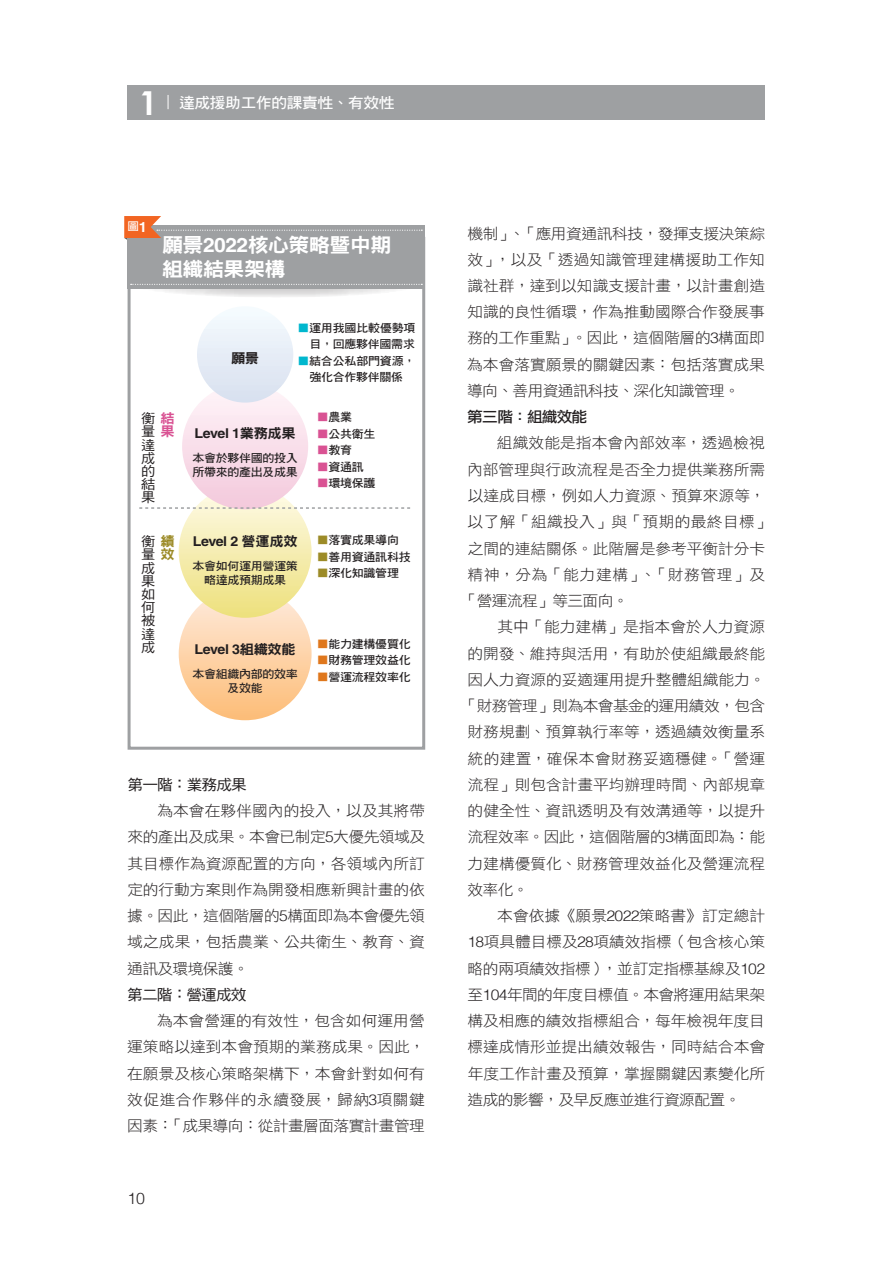
<style>
.page{position:relative;width:893px;height:1263px;background:#fff}
.page>*{position:absolute;margin:0;border:0;box-sizing:border-box;transform-origin:0 0}
.t1{font:19.95px/24px "DF Hei Std W9";letter-spacing:-.025em;color:#fff;scale:1.05 1}
.t2{font:300 15.9px "Helvetica";color:#231f20}
.t3{font:15px/26.2px "DF Hei Std W3";letter-spacing:-.005em;color:#231f20;text-align:justify;scale:1.05 1}
.t4{font:15px "DF Hei Std W3";letter-spacing:-.04em;color:#231f20;scale:1.05 1}
.t5{font:15px "DF Hei Std W3";letter-spacing:.02em;color:#231f20;scale:1.05 1}
.t6{font:15px "DF Hei Std W3";letter-spacing:-.025em;color:#231f20;scale:1.05 1}
.t7{font:15px "DF Hei Std W3";letter-spacing:-.035em;color:#231f20;scale:1.05 1}
.t8{font:15px "DF Hei Std W3";letter-spacing:.04em;color:#231f20;scale:1.05 1}
.t9{font:15px "DF Hei Std W5";letter-spacing:-.06em;color:#231f20;scale:1.05 1}
.t10{font:15px "DF Hei Std W7";letter-spacing:-.025em;color:#fff;scale:1.05 1}
.t11{font:15px "DF Li Hei Std W5";letter-spacing:-.06em;color:#231f20;scale:1.05 1}
.t12{font:700 13.5px "Helvetica LT Std";letter-spacing:-.035em;color:#231f20;scale:1.05 1}
.t13{font:13.5px/13.2px "DF Hei Std W5";color:#231f20;scale:1.05 1}
.t14{font:13.5px "DF Hei Std W9";color:#231f20;scale:1.05 1}
.t15{font:11.4px/13.5px "DF Hei Std W7";letter-spacing:-.025em;color:#231f20;text-align:center;scale:1.05 1}
.t16{font:10.95px "DF Hei Std W7";color:#fff;scale:1.05 1}
.s1{font-family:"Century Gothic";font-weight:700;font-size:33px}
.s2{font-family:"Helvetica LT Std";font-weight:700;font-size:13.95px}
.s3{font-family:"Helvetica LT Std";font-weight:700}
.s4{color:#00b7ce}
.s5{font-family:"DF Hei Std W9";color:#d95293}
.s6{font-family:"DF Hei Std W9";color:#9c8b27}
.s7{font-family:"DF Hei Std W9";font-weight:400}
.s8{color:#d95293}
.s9{color:#9c8b27}
.s10{color:#df771c}
.s11{font-family:"Helvetica";font-weight:300}
</style>
<div class="page">
<div style="left:128px;top:85px;width:637px;height:34px;background:#9ea0a2"></div>
<svg style="left:168px;top:95px;width:1px;height:14px"></svg>
<div style="left:128px;top:237px;width:297px;height:513px;border:3px solid #9ea0a2"></div>
<svg style="left:179px;top:587px;width:133px;height:133px;background:#fdd1a5"></svg>
<svg style="left:179px;top:485px;width:133px;height:133px;background:#f5ecae"></svg>
<div style="left:182px;top:383px;width:126px;height:126px;background:linear-gradient(to bottom,#fff7fa,#f3c9db);border-radius:63px"></div>
<svg style="left:132px;top:272px;width:289px;height:26px"></svg>
<div style="left:128px;top:225px;width:297px;height:64px;background:#9ea0a2"></div>
<svg style="left:131px;top:284px;width:291px;height:1px"></svg>
<svg style="left:124px;top:216px;width:298px;height:24px"></svg>
<svg style="left:139px;top:507px;width:271px;height:2px"></svg>
<div style="left:197px;top:306px;width:96px;height:97px;background:linear-gradient(to right,#e7eef7,#e7eef7);border-radius:48px"></div>
<p class="t10" style="left:139px;top:94px;width:245px"><span class="s1">1</span> 達成援助工作的課責性、有效性</p>
<p class="t16" style="left:127px;top:221px;width:20px">圖<span class="s2">1</span></p>
<h1 class="t1" style="left:162px;top:233px;width:220px">願景<span class="s3">2022</span>核心策略暨中期組織結果架構</h1>
<p class="t14" style="left:231px;top:350px;width:28px">願景</p>
<p class="t15" style="left:297px;top:319px;width:114px;line-height:16.5px;text-align:right"><span class="s4">■</span>運用我國比較優勢項目，回應夥伴國需求</p>
<p class="t15" style="left:297px;top:352px;width:114px;line-height:16.5px"><span class="s4">■</span>結合公私部門資源，強化合作夥伴關係</p>
<p class="t13" style="left:141px;top:411px;width:33px">衡<span class="s5">結</span>量<span class="s5">果</span>達<br>成<br>的<br>結<br>果</p>
<p class="t13" style="left:141px;top:534px;width:33px">衡<span class="s6">績</span>量<span class="s6">效</span>成<br>果<br>如<br>何<br>被<br>達<br>成</p>
<p class="t12" style="left:194px;top:425px;width:98px">Level 1<span class="s7">業務成果</span></p>
<p class="t15" style="left:192px;top:451px;width:102px;text-align:left">本會於夥伴國的投入所帶來的產出及成果</p>
<p class="t12" style="left:193px;top:533px;width:101px">Level 2 <span class="s7">營運成效</span></p>
<p class="t15" style="left:192px;top:559px;width:102px">本會如何運用營運策略達成預期成果</p>
<p class="t12" style="left:194px;top:641px;width:98px">Level 3<span class="s7">組織效能</span></p>
<p class="t15" style="left:192px;top:667px;width:102px">本會組織內部的效率及效能</p>
<p class="t15" style="left:317px;top:410px;width:35px"><span class="s8">■</span>農業</p>
<p class="t15" style="left:317px;top:427px;width:58px"><span class="s8">■</span>公共衛生</p>
<p class="t15" style="left:317px;top:443px;width:35px"><span class="s8">■</span>教育</p>
<p class="t15" style="left:317px;top:460px;width:46px"><span class="s8">■</span>資通訊</p>
<p class="t15" style="left:317px;top:476px;width:58px"><span class="s8">■</span>環境保護</p>
<p class="t15" style="left:317px;top:533px;width:80px"><span class="s9">■</span>落實成果導向</p>
<p class="t15" style="left:317px;top:550px;width:91px"><span class="s9">■</span>善用資通訊科技</p>
<p class="t15" style="left:317px;top:566px;width:80px"><span class="s9">■</span>深化知識管理</p>
<p class="t15" style="left:317px;top:637px;width:91px"><span class="s10">■</span>能力建構優質化</p>
<p class="t15" style="left:317px;top:653px;width:91px"><span class="s10">■</span>財務管理效益化</p>
<p class="t15" style="left:317px;top:670px;width:91px"><span class="s10">■</span>營運流程效率化</p>
<p class="t9" style="left:128px;top:776px;width:115px">第一階：業務成果</p>
<p class="t3" style="left:127px;top:797px;width:285px;text-indent:30px">為本會在夥伴國內的投入，以及其將帶來的產出及成果。本會已制定<span class="s11">5</span>大優先領域及其目標作為資源配置的方向，各領域內所訂定的行動方案則作為開發相應新興計畫的依據。因此，這個階層的<span class="s11">5</span>構面即為本會優先領域之成果，包括農業、公共衛生、教育、資通訊及環境保護。</p>
<p class="t9" style="left:127px;top:986px;width:115px">第二階：營運成效</p>
<p class="t3" style="left:127px;top:1007px;width:285px;text-indent:30px">為本會營運的有效性，包含如何運用營運策略以達到本會預期的業務成果。因此，在願景及核心策略架構下，本會針對如何有效促進合作夥伴的永續發展，歸納<span class="s11">3</span>項關鍵因素：「成果導向：從計畫層面落實計畫管理</p>
<p class="t2" style="left:128px;top:1185px;width:19px">10</p>
<p class="t3" style="left:467px;top:220px;width:285px">機制」、「應用資通訊科技，發揮支援決策綜效」，以及「透過知識管理建構援助工作知識社群，達到以知識支援計畫，以計畫創造知識的良性循環，作為推動國際合作發展事務的工作重點」。因此，這個階層的<span class="s11">3</span>構面即為本會落實願景的關鍵因素：包括落實成果導向、善用資通訊科技、深化知識管理。</p>
<p class="t11" style="left:467px;top:409px;width:116px">第三階：組織效能</p>
<p class="t3" style="left:497px;top:430px;width:257px">組織效能是指本會內部效率，透過檢視</p>
<p class="t3" style="left:467px;top:456px;width:285px">內部管理與行政流程是否全力提供業務所需</p>
<p class="t3" style="left:468px;top:482px;width:285px">以達成目標，例如人力資源、預算來源等，</p>
<p class="t5" style="left:468px;top:514px;width:290px">以了解「組織投入」與「預期的最終目標」</p>
<p class="t3" style="left:468px;top:535px;width:285px">之間的連結關係。此階層是參考平衡計分卡</p>
<p class="t8" style="left:468px;top:566px;width:285px">精神，分為「能力建構」、「財務管理」及</p>
<p class="t4" style="left:462px;top:593px;width:161px">「營運流程」等三面向。</p>
<p class="t3" style="left:497px;top:614px;width:257px">其中「能力建構」是指本會於人力資源</p>
<p class="t3" style="left:467px;top:640px;width:285px">的開發、維持與活用，有助於使組織最終能</p>
<p class="t3" style="left:468px;top:666px;width:285px">因人力資源的妥適運用提升整體組織能力。</p>
<p class="t4" style="left:462px;top:697px;width:291px">「財務管理」則為本會基金的運用績效，包含</p>
<p class="t3" style="left:468px;top:718px;width:285px">財務規劃、預算執行率等，透過績效衡量系</p>
<p class="t5" style="left:468px;top:750px;width:285px">統的建置，確保本會財務妥適穩健。「營運</p>
<p class="t3" style="left:468px;top:771px;width:285px">流程」則包含計畫平均辦理時間、內部規章</p>
<p class="t3" style="left:468px;top:797px;width:285px">的健全性、資訊透明及有效溝通等，以提升</p>
<p class="t7" style="left:468px;top:829px;width:285px">流程效率。因此，這個階層的<span class="s11">3</span>構面即為：能</p>
<p class="t3" style="left:468px;top:850px;width:285px">力建構優質化、財務管理效益化及營運流程</p>
<p class="t3" style="left:467px;top:876px;width:60px">效率化。</p>
<p class="t3" style="left:497px;top:902px;width:257px">本會依據《願景<span class="s11">2022</span>策略書》訂定總計</p>
<p class="t3" style="left:467px;top:928px;width:285px"><span class="s11">18</span>項具體目標及<span class="s11">28</span>項績效指標（包含核心策</p>
<p class="t6" style="left:468px;top:960px;width:285px">略的兩項績效指標），並訂定指標基線及<span class="s11">102</span></p>
<p class="t4" style="left:467px;top:986px;width:285px">至<span class="s11">104</span>年間的年度目標值。本會將運用結果架</p>
<p class="t3" style="left:467px;top:1007px;width:285px">構及相應的績效指標組合，每年檢視年度目</p>
<p class="t3" style="left:467px;top:1034px;width:285px">標達成情形並提出績效報告，同時結合本會</p>
<p class="t3" style="left:468px;top:1060px;width:285px">年度工作計畫及預算，掌握關鍵因素變化所</p>
<p class="t4" style="left:468px;top:1091px;width:261px">造成的影響，及早反應並進行資源配置。</p>
</div>
